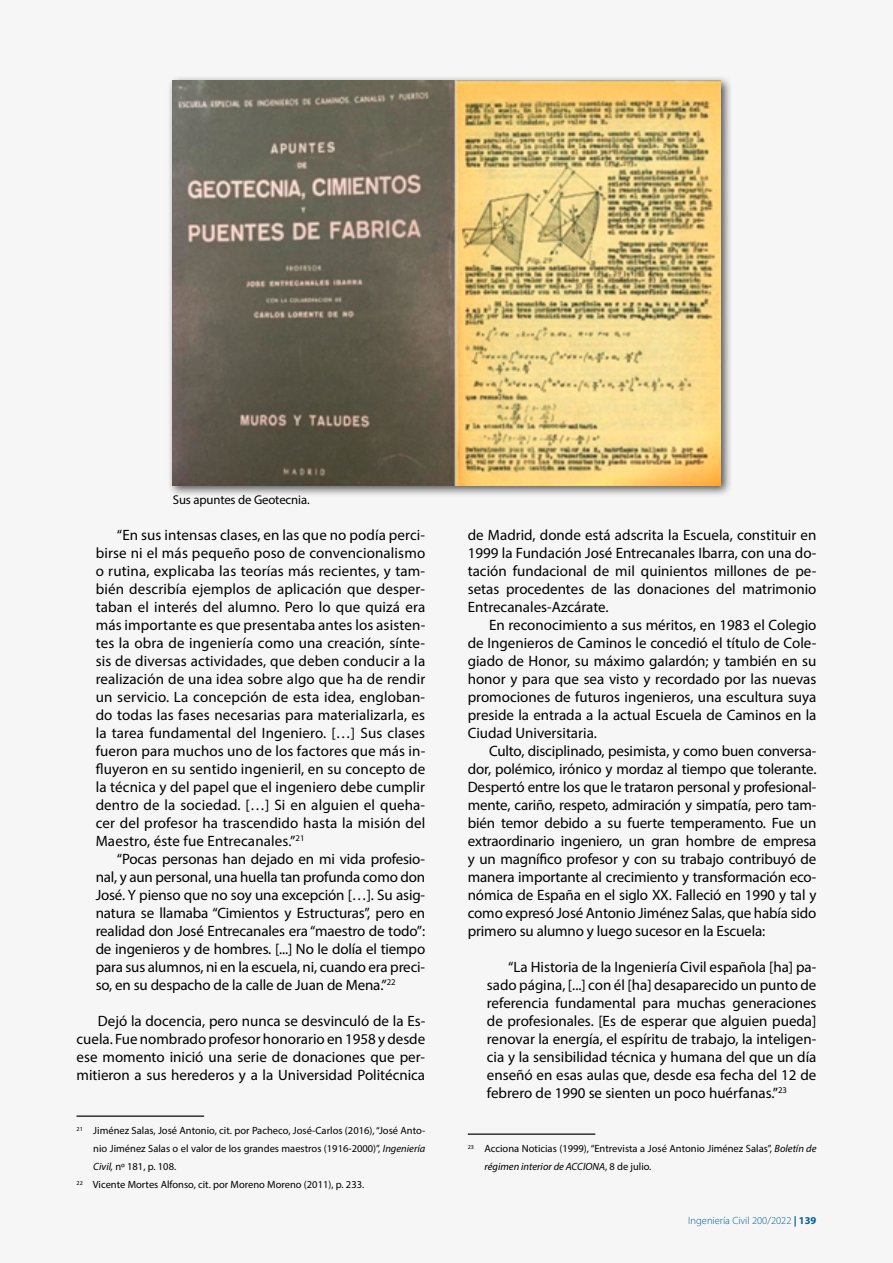
<style>
.page{position:relative;width:893px;height:1263px;background:#f6f6f6}
.page>*{position:absolute;margin:0;border:0;box-sizing:border-box;transform-origin:0 0}
.t1{font:15px/18px "Myriad Pro";color:#000;text-align:justify}
.t2{font:12.75px "Myriad Pro";letter-spacing:-.01em;color:#000}
.t3{font:10.5px/18px "Myriad Pro";color:#000}
.t4{font:300 10.5px "Myriad Pro";color:#005f98}
.s1{font-style:italic}
.s2{font-weight:700}
</style>
<div class="page">
<hr style="left:77px;top:1115px;width:127px;height:2px;background:#000">
<hr style="left:468px;top:1133px;width:127px;height:2px;background:#000">
<div style="left:167px;top:76px;width:564px;height:422px;background:#000;opacity:.65"></div>
<img style="left:172px;top:81px;width:549px;height:405px">
<p class="t2" style="left:173px;top:492px;width:138px">Sus apuntes de Geotecnia.</p>
<p class="t1" style="left:96px;top:526px;width:331px;text-indent:21px">“En sus intensas clases, en las que no podía perci&shy;birse ni el más pequeño poso de convencionalismo o rutina, explicaba las teorías más recientes, y tam&shy;bién describía ejemplos de aplicación que desper&shy;taban el interés del alumno. Pero lo que quizá era más importante es que presentaba antes los asisten&shy;tes la obra de ingeniería como una creación, sínte&shy;sis de diversas actividades, que deben conducir a la realización de una idea sobre algo que ha de rendir un servicio. La concepción de esta idea, engloban&shy;do todas las fases necesarias para materializarla, es la tarea fundamental del Ingeniero. […] Sus clases fueron para muchos uno de los factores que más in&shy;fluyeron en su sentido ingenieril, en su concepto de la técnica y del papel que el ingeniero debe cumplir dentro de la sociedad. […] Si en alguien el queha&shy;cer del profesor ha trascendido hasta la misión del Maestro, éste fue Entrecanales.”<sup>21</sup></p>
<p class="t1" style="left:96px;top:850px;width:331px;text-indent:21px">“Pocas personas han dejado en mi vida profesio&shy;nal, y aun personal, una huella tan profunda como don José. Y pienso que no soy una excepción […]. Su asig&shy;natura se llamaba “Cimientos y Estructuras”, pero en realidad don José Entrecanales era “maestro de todo”: de ingenieros y de hombres. [...] No le dolía el tiempo para sus alumnos, ni en la escuela, ni, cuando era preci&shy;so, en su despacho de la calle de Juan de Mena.”<sup>22</sup></p>
<p class="t1" style="left:77px;top:1012px;width:350px;text-indent:21px">Dejó la docencia, pero nunca se desvinculó de la Es&shy;cuela. Fue nombrado profesor honorario en 1958 y desde ese momento inició una serie de donaciones que per&shy;mitieron a sus herederos y a la Universidad Politécnica</p>
<p class="t3" style="left:77px;top:1121px;width:350px"><sup>21</sup> Jiménez Salas, José Antonio, cit. por Pacheco, José-Carlos (2016), “José Anto-</p>
<p class="t3" style="left:93px;top:1139px;width:333px">nio Jiménez Salas o el valor de los grandes maestros (1916-2000)”, <span class="s1">Ingeniería</span></p>
<p class="t3" style="left:93px;top:1157px;width:84px"><span class="s1">Civil,</span> nº 181, p. 108.</p>
<p class="t3" style="left:77px;top:1175px;width:289px"><sup>22</sup> Vicente Mortes Alfonso, cit. por Moreno Moreno (2011), p. 233.</p>
<p class="t1" style="left:468px;top:526px;width:350px">de Madrid, donde está adscrita la Escuela, constituir en 1999 la Fundación José Entrecanales Ibarra, con una do&shy;tación fundacional de mil quinientos millones de pe&shy;setas procedentes de las donaciones del matrimonio Entrecanales-Azcárate.</p>
<p class="t1" style="left:468px;top:616px;width:350px;text-indent:21px">En reconocimiento a sus méritos, en 1983 el Colegio de Ingenieros de Caminos le concedió el título de Cole&shy;giado de Honor, su máximo galardón; y también en su honor y para que sea visto y recordado por las nuevas promociones de futuros ingenieros, una escultura suya preside la entrada a la actual Escuela de Caminos en la Ciudad Universitaria.</p>
<p class="t1" style="left:468px;top:742px;width:350px;text-indent:21px">Culto, disciplinado, pesimista, y como buen conversa&shy;dor, polémico, irónico y mordaz al tiempo que tolerante.<br>Despertó entre los que le trataron personal y profesional&shy;mente, cariño, respeto, admiración y simpatía, pero tam&shy;bién temor debido a su fuerte temperamento. Fue un extraordinario ingeniero, un gran hombre de empresa y un magnífico profesor y con su trabajo contribuyó de manera importante al crecimiento y transformación eco&shy;nómica de España en el siglo XX. Falleció en 1990 y tal y como expresó José Antonio Jiménez Salas, que había sido primero su alumno y luego sucesor en la Escuela:</p>
<p class="t1" style="left:487px;top:958px;width:331px;text-indent:21px">“La Historia de la Ingeniería Civil española [ha] pa&shy;sado página, [...] con él [ha] desaparecido un punto de referencia fundamental para muchas generaciones de profesionales. [Es de esperar que alguien pueda] renovar la energía, el espíritu de trabajo, la inteligen&shy;cia y la sensibilidad técnica y humana del que un día enseñó en esas aulas que, desde esa fecha del 12 de febrero de 1990 se sienten un poco huérfanas.”<sup>23</sup></p>
<p class="t3" style="left:484px;top:1139px;width:333px;text-indent:-17px"><sup>23</sup> Acciona Noticias (1999), “Entrevista a José Antonio Jiménez Salas”, <span class="s1">Boletín de régimen interior de ACCIONA</span>, 8 de julio.</p>
<p class="t4" style="left:688px;top:1214px;width:130px">Ingeniería Civil 200/2022 <span class="s2">| 139</span></p>
</div>
